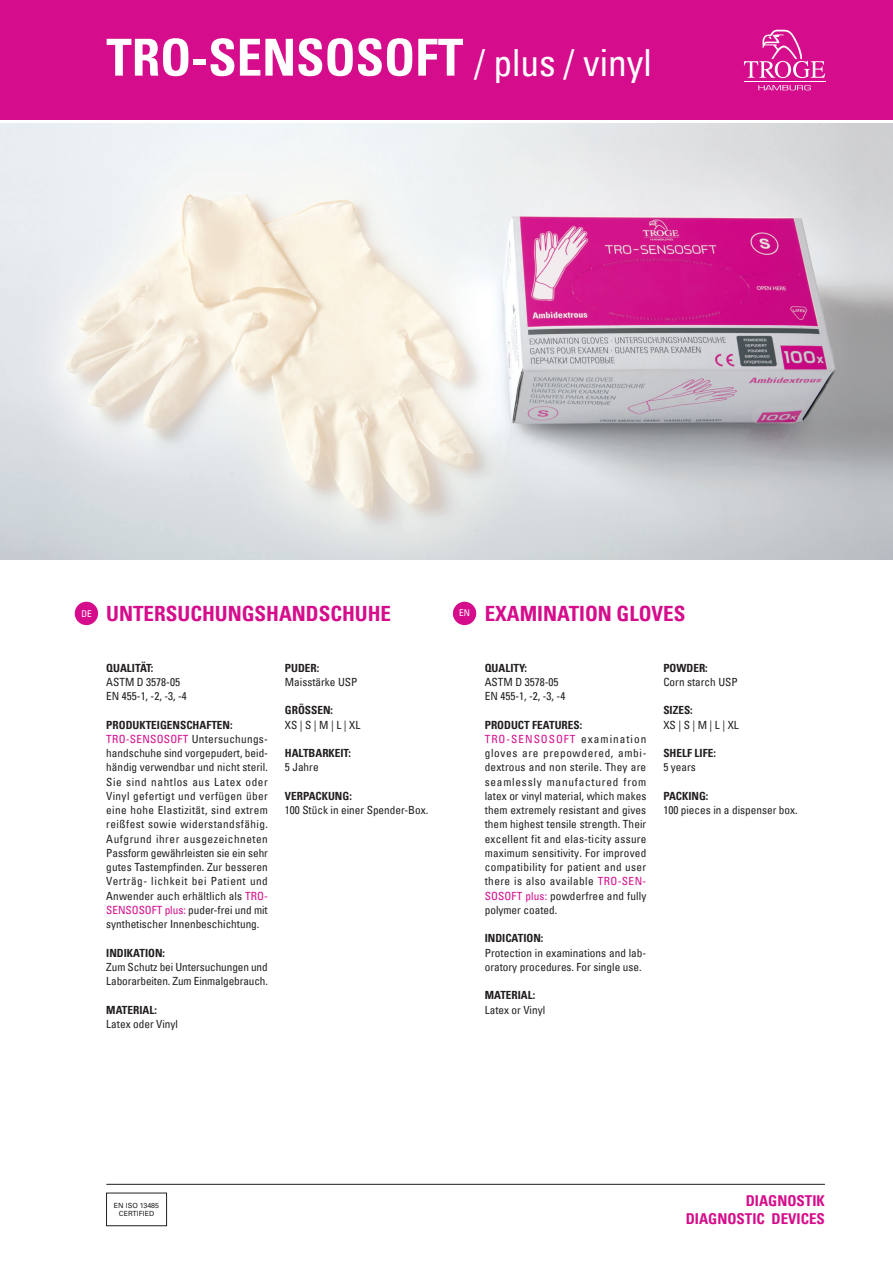
<style>
.page{position:relative;width:893px;height:1263px;background:#fff}
.page>*{position:absolute;margin:0;border:0;box-sizing:border-box;transform-origin:0 0}
.t1{font:51px "Univers Com 67 Bold Cond";color:#fff}
.t2{font:21px "Univers Com 67 Bold Cond";color:#d50d8c}
.t3{font:15px/18px "Univers Com 67 Bold Cond";color:#d50d8c;text-align:right}
.t4{font:condensed 11.25px/14.2px "Univers Com 57";color:#231f20}
.t5{font:11.25px "Univers Com 67 Bold Cond";color:#231f20}
.t6{font:condensed 9.3px "Univers Com 57";color:#fff}
.t7{font:7.05px/8.4px "Univers LT Pro 55 Roman";color:#231f20;text-align:center}
.s1{font-family:"Univers Com 57";font-stretch:condensed;font-size:37.5px}
.s2{color:#d50d8c}
</style>
<div class="page">
<div style="left:0;top:0;width:893px;height:119px;background:#d50d8c"></div>
<hr style="left:106px;top:1184px;width:719px;height:1px;background:#231f20">
<div style="left:75px;top:602px;width:23px;height:23px;background:#d50d8c;border-radius:50%"></div>
<div style="left:453px;top:602px;width:23px;height:23px;background:#d50d8c;border-radius:50%"></div>
<hr style="left:744px;top:81px;width:81px;height:1px;background:#fff">
<svg style="left:758px;top:85px;width:53px;height:5px"></svg>
<svg style="left:744px;top:30px;width:81px;height:48px"></svg>
<div style="left:106px;top:1193px;width:61px;height:33px;border:1px solid #231f20"></div>
<img style="left:0;top:123px;width:893px;height:436px">
<h1 class="t1" style="left:106px;top:26px;width:547px">TRO-SENSOSOFT <span class="s1">/ plus / vinyl</span></h1>
<h2 class="t2" style="left:106px;top:601px;width:286px">UNTERSUCHUNGSHANDSCHUHE</h2>
<h2 class="t2" style="left:485px;top:601px;width:202px">EXAMINATION GLOVES</h2>
<p class="t6" style="left:81px;top:608px;width:12px">DE</p>
<p class="t6" style="left:459px;top:607px;width:12px">EN</p>
<p class="t5" style="left:106px;top:661px;width:49px">QUALITÄT:</p>
<p class="t4" style="left:106px;top:674px;width:82px">ASTM D 3578-05<br>EN 455-1, -2, -3, -4</p>
<p class="t5" style="left:106px;top:718px;width:128px">PRODUKTEIGENSCHAFTEN:</p>
<p class="t4" style="left:106px;top:731px;width:163px;text-align:justify"><span class="s2">TRO-SENSOSOFT</span> Untersuchungs&shy;handschuhe sind vorgepudert, beid&shy;händig verwendbar und nicht steril.<br>Sie sind nahtlos aus Latex oder Vinyl gefertigt und verfügen über eine hohe Elastizität, sind extrem reißfest sowie widerstandsfähig.<br>Aufgrund ihrer ausgezeichneten Passform gewährleisten sie ein sehr gutes Tastempfinden. Zur besseren Verträg- lichkeit bei Patient und Anwender auch erhältlich als <span class="s2">TRO-SENSOSOFT plus:</span> puder-frei und mit synthetischer Innenbeschichtung.</p>
<p class="t5" style="left:106px;top:946px;width:60px">INDIKATION:</p>
<p class="t4" style="left:106px;top:959px;width:163px">Zum Schutz bei Untersuchungen und<br>Laborarbeiten. Zum Einmalgebrauch.</p>
<p class="t5" style="left:106px;top:1003px;width:52px">MATERIAL:</p>
<p class="t4" style="left:106px;top:1016px;width:73px">Latex oder Vinyl</p>
<p class="t5" style="left:285px;top:661px;width:36px">PUDER:</p>
<p class="t4" style="left:285px;top:674px;width:74px">Maisstärke USP</p>
<p class="t5" style="left:285px;top:703px;width:50px">GRÖSSEN:</p>
<p class="t4" style="left:285px;top:717px;width:77px">XS | S | M | L | XL</p>
<p class="t5" style="left:285px;top:746px;width:68px">HALTBARKEIT:</p>
<p class="t4" style="left:285px;top:760px;width:35px">5 Jahre</p>
<p class="t5" style="left:285px;top:789px;width:68px">VERPACKUNG:</p>
<p class="t4" style="left:285px;top:803px;width:145px">100 Stück in einer Spender-Box.</p>
<p class="t5" style="left:485px;top:661px;width:44px">QUALITY:</p>
<p class="t4" style="left:485px;top:674px;width:82px">ASTM D 3578-05<br>EN 455-1, -2, -3, -4</p>
<p class="t5" style="left:485px;top:718px;width:99px">PRODUCT FEATURES:</p>
<p class="t4" style="left:485px;top:731px;width:163px;text-align:justify"><span class="s2">TRO-SENSOSOFT</span> examination gloves are prepowdered, ambi&shy;dextrous and non sterile. They are seamlessly manufactured from latex or vinyl material, which makes them extremely resistant and gives them highest tensile strength. Their excellent fit and elas-ticity assure maximum sensitivity. For improved compatibility for patient and user there is also available <span class="s2">TRO-SEN-SOSOFT plus:</span> powderfree and fully polymer coated.</p>
<p class="t5" style="left:485px;top:931px;width:60px">INDICATION:</p>
<p class="t4" style="left:485px;top:945px;width:163px">Protection in examinations and lab&shy;oratory procedures. For single use.</p>
<p class="t5" style="left:485px;top:988px;width:52px">MATERIAL:</p>
<p class="t4" style="left:485px;top:1002px;width:62px">Latex or Vinyl</p>
<p class="t5" style="left:663px;top:661px;width:46px">POWDER:</p>
<p class="t4" style="left:663px;top:674px;width:76px">Corn starch USP</p>
<p class="t5" style="left:663px;top:703px;width:31px">SIZES:</p>
<p class="t4" style="left:663px;top:717px;width:77px">XS | S | M | L | XL</p>
<p class="t5" style="left:663px;top:746px;width:54px">SHELF LIFE:</p>
<p class="t4" style="left:663px;top:760px;width:34px">5 years</p>
<p class="t5" style="left:663px;top:789px;width:47px">PACKING:</p>
<p class="t4" style="left:663px;top:803px;width:136px">100 pieces in a dispenser box.</p>
<p class="t7" style="left:114px;top:1201px;width:47px">EN ISO 13485<br>CERTIFIED</p>
<h3 class="t3" style="left:686px;top:1192px;width:141px">DIAGNOSTIK<br>DIAGNOSTIC DEVICES</h3>
</div>
